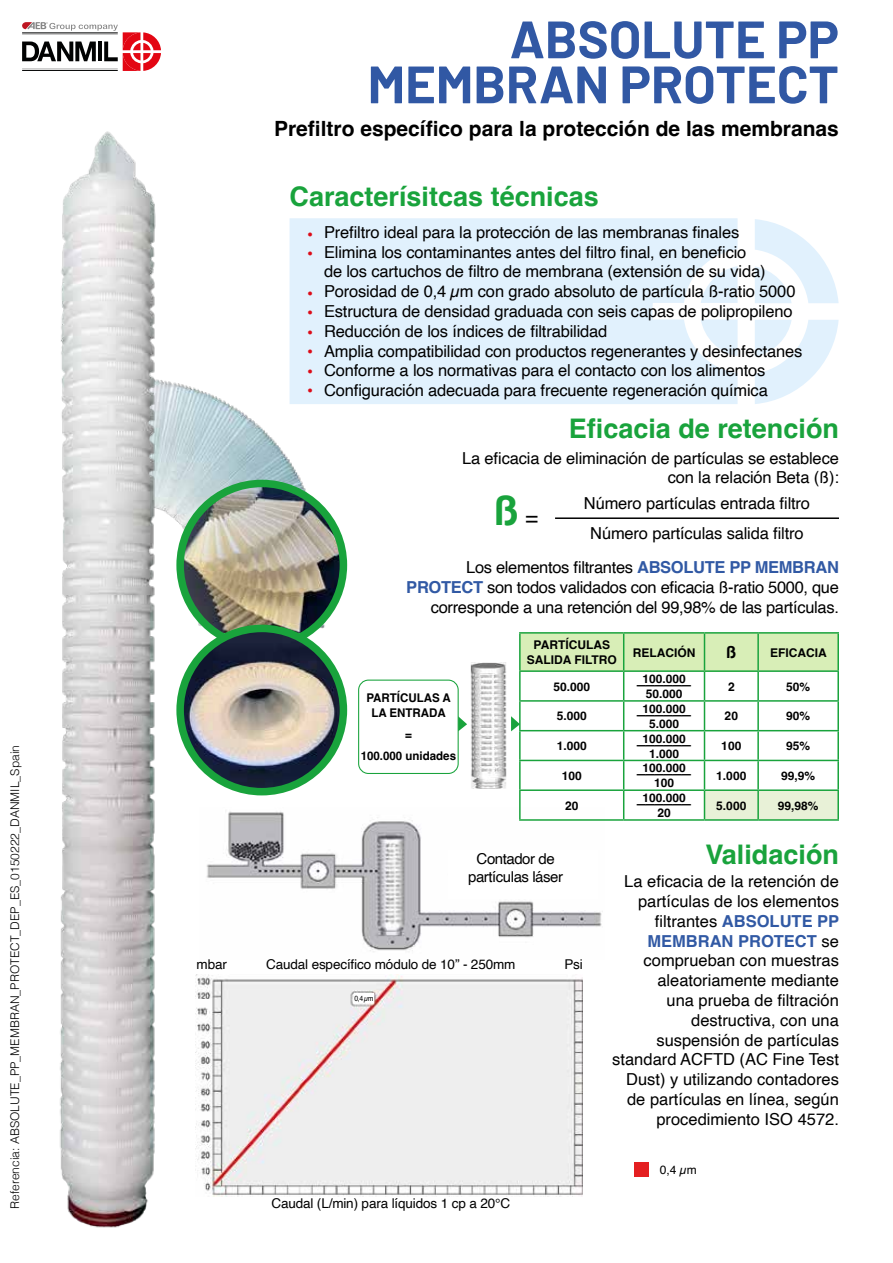
<style>
.page{position:relative;width:893px;height:1263px;background:#fff}
.page>*{position:absolute;margin:0;border:0;box-sizing:border-box;transform-origin:0 0}
.t1{font:700 52.5px/45px "Barlow";color:#3158a4;text-align:right}
.t2{font:700 40.5px "Helvetica";color:#19a33c}
.t3{font:700 27px "Helvetica";color:#19a33c}
.t4{font:22.5px "Helvetica";color:#000}
.t5{font:700 21px "Helvetica";color:#000}
.t6{font:16.5px/19.8px "Helvetica";letter-spacing:-.01em;color:#000;text-align:right}
.t7{font:700 16.5px "Helvetica";color:#000}
.t8{font:15px/18px "Helvetica";letter-spacing:-.03em;color:#000;text-align:center}
.t9{font:13.5px "Helvetica";letter-spacing:-.01em;color:#000}
.t10{font:700 12px/15px "Helvetica";color:#000;text-align:center}
.t11{font:300 12px "Helvetica";color:#000}
.t12{font:700 12px/14.4px "Helvetica";color:#000;text-align:center;scale:.96 1}
.t13{font:12px "Helvetica";color:#000}
.t14{font:9px/19.5px "Helvetica";color:#dc0c18;text-align:justify}
.t15{font:7.5px "Helvetica";color:#000;scale:.91 1}
.s1{font-weight:700;color:#3159a4}
</style>
<div class="page">
<svg style="left:22px;top:22px;width:139px;height:49px"></svg>
<img style="left:174px;top:376px;width:174px;height:298px">
<img style="left:206px;top:811px;width:397px;height:141px">
<div style="left:448px;top:850px;width:150px;height:49px;background:#fff"></div>
<img style="left:60px;top:131px;width:114px;height:1097px">
<svg style="left:755px;top:219px;width:84px;height:185px"></svg>
<div style="left:290px;top:218px;width:448px;height:186px;background:#e1f1fd"></div>
<hr style="left:555px;top:517px;width:284px;height:2px;background:#000">
<hr style="left:519px;top:632px;width:105px;height:2px;background:#19a33c">
<hr style="left:624px;top:632px;width:80px;height:2px;background:#19a33c">
<hr style="left:704px;top:632px;width:54px;height:2px;background:#19a33c">
<hr style="left:758px;top:632px;width:81px;height:2px;background:#19a33c">
<hr style="left:837px;top:634px;width:2px;height:36px;background:#19a33c">
<hr style="left:758px;top:670px;width:81px;height:2px;background:#19a33c">
<hr style="left:837px;top:672px;width:2px;height:28px;background:#19a33c">
<hr style="left:758px;top:700px;width:81px;height:2px;background:#19a33c">
<hr style="left:837px;top:702px;width:2px;height:28px;background:#19a33c">
<hr style="left:758px;top:730px;width:81px;height:1px;background:#19a33c">
<hr style="left:837px;top:731px;width:2px;height:29px;background:#19a33c">
<hr style="left:758px;top:760px;width:81px;height:1px;background:#19a33c">
<hr style="left:837px;top:761px;width:2px;height:28px;background:#19a33c">
<hr style="left:758px;top:789px;width:81px;height:2px;background:#19a33c">
<hr style="left:837px;top:791px;width:2px;height:28px;background:#19a33c">
<hr style="left:519px;top:819px;width:105px;height:2px;background:#19a33c">
<hr style="left:624px;top:819px;width:80px;height:2px;background:#19a33c">
<hr style="left:704px;top:819px;width:54px;height:2px;background:#19a33c">
<hr style="left:758px;top:819px;width:81px;height:2px;background:#19a33c">
<div style="left:634px;top:1163px;width:15px;height:14px;background:#e41f21"></div>
<img style="left:196px;top:975px;width:387px;height:221px">
<div style="left:354px;top:994px;width:19px;height:9px;background:#fff"></div>
<img style="left:180px;top:485px;width:163px;height:148px">
<div style="left:176px;top:480px;width:171px;height:170px;border:8px solid #19a33c;border-radius:50%"></div>
<img style="left:180px;top:628px;width:163px;height:164px;border-radius:82px">
<div style="left:176px;top:625px;width:171px;height:170px;border:8px solid #19a33c;border-radius:50%"></div>
<svg style="left:459px;top:717px;width:8px;height:14px"></svg>
<svg style="left:511px;top:633px;width:327px;height:187px"></svg>
<img style="left:470px;top:662px;width:37px;height:127px">
<div style="left:358px;top:680px;width:101px;height:94px;border:1px solid #19a33c;border-radius:10px"></div>
<p class="t11" style="left:5px;top:1209px;width:466px;rotate:-90deg">Referencia: ABSOLUTE_PP_MEMBRAN_PROTECT_DEP_ES_0150222_DANMIL_Spain</p>
<h1 class="t1" style="left:368px;top:13px;width:473px">ABSOLUTE PP<br>MEMBRAN PROTECT</h1>
<p class="t5" style="left:274px;top:116px;width:566px">Prefiltro específico para la protección de las membranas</p>
<h3 class="t3" style="left:290px;top:180px;width:311px">Caracterísitcas técnicas</h3>
<p class="t14" style="left:308px;top:224px;width:7px">●</p>
<p class="t14" style="left:308px;top:244px;width:7px">●</p>
<p class="t14" style="left:308px;top:283px;width:7px">● ● ● ● ● ●</p>
<p class="t6" style="left:324px;top:223px;width:480px;text-align:left">Prefiltro ideal para la protección de las membranas finales<br>Elimina los contaminantes antes del filtro final, en beneficio<br>de los cartuchos de filtro de membrana (extensión de su vida)<br>Porosidad de 0,4 µm con grado absoluto de partícula ß-ratio 5000<br>Estructura de densidad graduada con seis capas de polipropileno Reducción de los índices de filtrabilidad<br>Amplia compatibilidad con productos regenerantes y desinfectanes Conforme a los normativas para el contacto con los alimentos Configuración adecuada para frecuente regeneración química</p>
<h3 class="t3" style="left:569px;top:412px;width:272px">Eficacia de retención</h3>
<p class="t6" style="left:462px;top:448px;width:378px">La eficacia de eliminación de partículas se establece con la relación Beta (ß):</p>
<h2 class="t2" style="left:494px;top:486px;width:26px">ß</h2>
<h3 class="t4" style="left:525px;top:500px;width:15px">=</h3>
<p class="t6" style="left:584px;top:488px;width:228px;line-height:30.8px;text-align:center">Número partículas entrada filtro<br>Número partículas salida filtro</p>
<p class="t6" style="left:406px;top:558px;width:434px">Los elementos filtrantes <span class="s1">ABSOLUTE PP MEMBRAN<br>PROTECT</span> son todos validados con eficacia ß-ratio 5000, que corresponde a una retención del 99,98% de las partículas.</p>
<p class="t12" style="left:366px;top:692px;width:90px">PARTÍCULAS A<br>LA ENTRADA</p>
<p class="t12" style="left:361px;top:725px;width:101px;line-height:21.9px">=<br>100.000 unidades</p>
<p class="t10" style="left:527px;top:639px;width:92px;line-height:14.4px">PARTÍCULAS<br>SALIDA FILTRO</p>
<p class="t10" style="left:633px;top:646px;width:64px">RELACIÓN</p>
<p class="t7" style="left:726px;top:642px;width:12px">ß</p>
<p class="t10" style="left:770px;top:646px;width:58px">EFICACIA</p>
<p class="t10" style="left:553px;top:680px;width:38px">50.000</p>
<p class="t10" style="left:636px;top:679px;width:58px">——————</p>
<p class="t10" style="left:642px;top:673px;width:45px;text-align:left">100.000<br>50.000</p>
<p class="t10" style="left:728px;top:680px;width:8px">2</p>
<p class="t10" style="left:786px;top:680px;width:26px">50%</p>
<p class="t10" style="left:642px;top:702px;width:45px">100.000<br>5.000</p>
<p class="t10" style="left:725px;top:710px;width:15px">20</p>
<p class="t10" style="left:786px;top:710px;width:26px">90%</p>
<p class="t10" style="left:557px;top:710px;width:32px">5.000</p>
<p class="t10" style="left:636px;top:708px;width:58px">——————</p>
<p class="t10" style="left:642px;top:732px;width:45px">100.000<br>1.000</p>
<p class="t10" style="left:721px;top:740px;width:22px">100</p>
<p class="t10" style="left:786px;top:740px;width:26px">95%</p>
<p class="t10" style="left:557px;top:740px;width:32px">1.000</p>
<p class="t10" style="left:636px;top:738px;width:58px">——————</p>
<p class="t10" style="left:642px;top:762px;width:45px">100.000<br>100</p>
<p class="t10" style="left:716px;top:769px;width:32px">1.000</p>
<p class="t10" style="left:781px;top:769px;width:36px">99,9%</p>
<p class="t10" style="left:562px;top:769px;width:22px">100</p>
<p class="t10" style="left:636px;top:768px;width:58px">——————</p>
<p class="t10" style="left:642px;top:792px;width:45px">100.000<br>20</p>
<p class="t10" style="left:716px;top:799px;width:32px">5.000</p>
<p class="t10" style="left:778px;top:799px;width:42px">99,98%</p>
<h3 class="t3" style="left:705px;top:838px;width:135px">Validación</h3>
<p class="t10" style="left:565px;top:799px;width:15px">20</p>
<p class="t10" style="left:636px;top:798px;width:58px">——————</p>
<p class="t8" style="left:468px;top:850px;width:96px">Contador de partículas láser</p>
<p class="t6" style="left:612px;top:872px;width:228px">La eficacia de la retención de partículas de los elementos filtrantes <span class="s1">ABSOLUTE PP<br>MEMBRAN PROTECT</span> se comprueban con muestras aleatoriamente mediante<br>una prueba de filtración destructiva, con una suspensión de partículas standard ACFTD (AC Fine Test<br>Dust) y utilizando contadores de partículas en línea, según procedimiento ISO 4572.</p>
<p class="t9" style="left:266px;top:954px;width:251px">Caudal específico módulo de 10” - 250mm</p>
<p class="t9" style="left:197px;top:954px;width:32px">mbar</p>
<p class="t9" style="left:564px;top:954px;width:20px">Psi</p>
<p class="t15" style="left:355px;top:993px;width:22px">0,4 µm</p>
<p class="t9" style="left:271px;top:1192px;width:240px">Caudal (L/min) para líquidos 1 cp a 20°C</p>
<p class="t13" style="left:660px;top:1161px;width:38px">0,4 µm</p>
</div>
